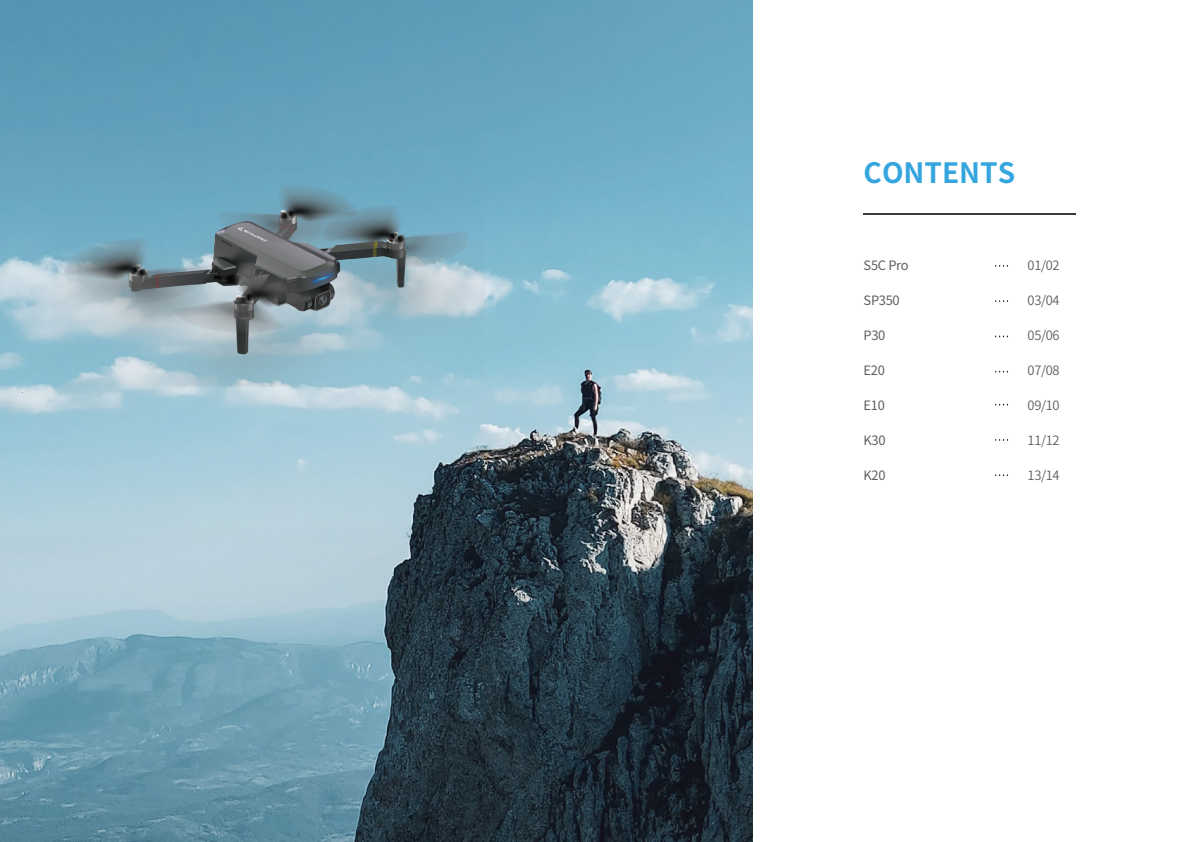
<style>
.page{position:relative;width:1191px;height:842px;background:#fff}
.page>*{position:absolute;margin:0;border:0;box-sizing:border-box;transform-origin:0 0}
.t1{font:700 28px "Source Han Sans CN";color:#34a5de}
.t2{font:12.9px "Source Han Sans CN";letter-spacing:-.025em;color:#5f5f5f}
.t3{font:12.9px "Source Han Sans CN";letter-spacing:-.025em;color:#5f5f5f}
</style>
<div class="page">
<svg style="left:995px;top:265px;width:13px;height:2px"></svg>
<svg style="left:995px;top:300px;width:13px;height:2px"></svg>
<svg style="left:995px;top:371px;width:13px;height:2px"></svg>
<svg style="left:995px;top:404px;width:13px;height:2px"></svg>
<svg style="left:995px;top:439px;width:13px;height:2px"></svg>
<svg style="left:995px;top:474px;width:13px;height:2px"></svg>
<hr style="left:863px;top:213px;width:213px;height:2px;background:#3d3a39">
<img style="left:0;top:0;width:752px;height:842px">
<img style="left:45px;top:163px;width:439px;height:224px">
<h1 class="t1" style="left:863px;top:158px;width:153px">CONTENTS</h1>
<p class="t3" style="left:863px;top:258px;width:47px">S5C Pro</p>
<p class="t3" style="left:863px;top:292px;width:38px">SP350</p>
<p class="t3" style="left:863px;top:327px;width:23px">P30</p>
<p class="t3" style="left:863px;top:362px;width:23px">E20</p>
<p class="t3" style="left:863px;top:397px;width:23px">E10</p>
<p class="t3" style="left:863px;top:432px;width:24px">K30</p>
<p class="t3" style="left:863px;top:467px;width:24px">K20</p>
<p class="t2" style="left:1027px;top:258px;width:34px">01/02</p>
<p class="t2" style="left:1027px;top:293px;width:34px">03/04</p>
<p class="t2" style="left:1027px;top:328px;width:34px">05/06</p>
<p class="t2" style="left:1027px;top:363px;width:34px">07/08</p>
<p class="t2" style="left:1027px;top:398px;width:34px">09/10</p>
<p class="t2" style="left:1027px;top:433px;width:34px">11/12</p>
<p class="t2" style="left:1027px;top:468px;width:34px">13/14</p>
</div>
